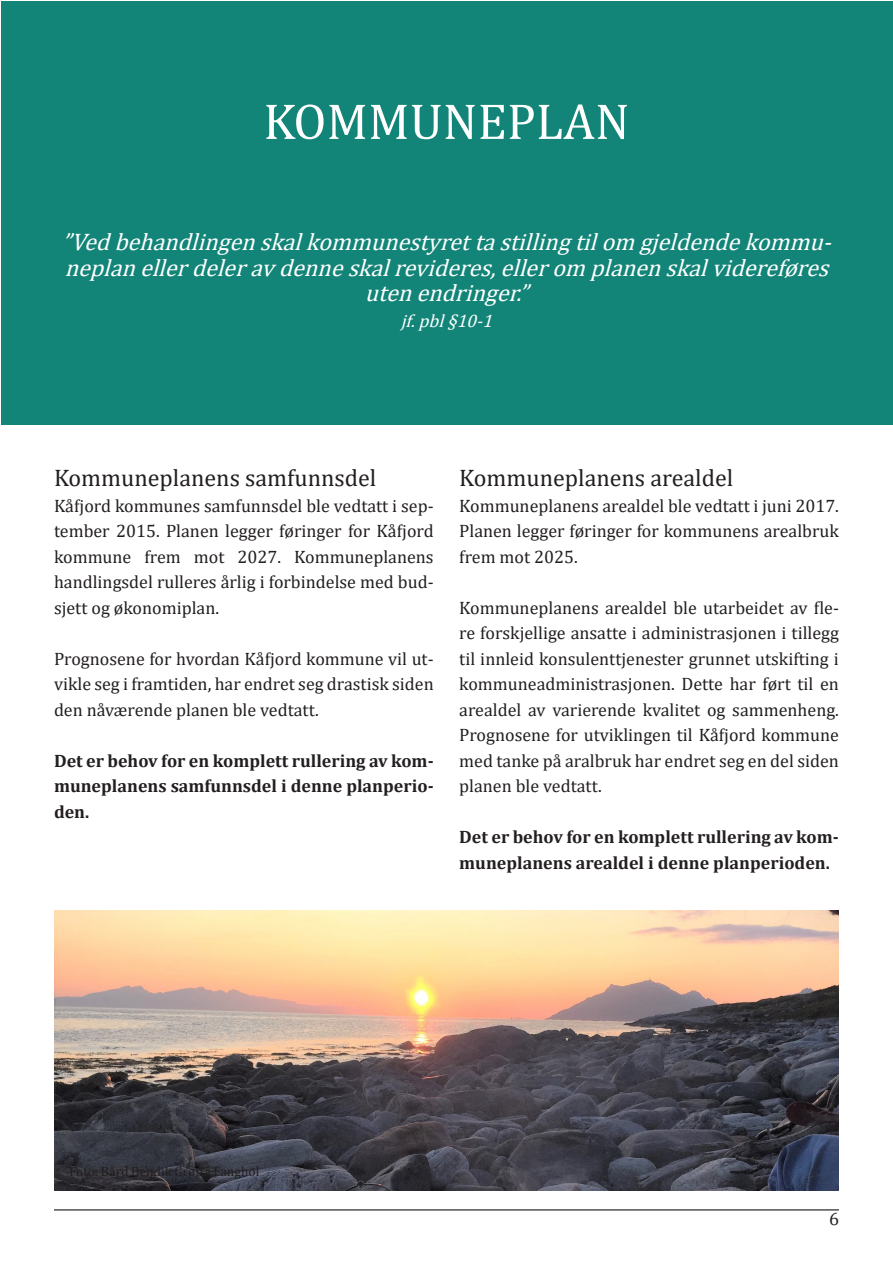
<style>
.page{position:relative;width:893px;height:1263px;background:#fff}
.page>*{position:absolute;margin:0;border:0;box-sizing:border-box;transform-origin:0 0}
.Overskrift_1_hvit{font:51px "Cambria";color:#fff}
.Sammendrag_sitat_hvi{font:italic 24px/25.5px "Cambria";color:#fff;text-align:center}
.Overskrift_2{font:24px "Cambria";color:#231f20}
.Brødtekst{font:18px/25.5px "Cambria";color:#231f20;text-align:justify}
.Brødtekst-2{font:700 18px/25.5px "Cambria";color:#231f20;text-align:justify}
.Sammendrag_hvit{font:italic 18px "Cambria";color:#fff}
.Brødtekst-3{font:13.5px "Cambria";color:#231f20}
</style>
<div class="page">
<div style="left:1px;top:1px;width:891px;height:423px;background:#128578"></div>
<hr style="left:54px;top:1209px;width:785px;height:2px;background:#505052">
<img style="left:54px;top:911px;width:785px;height:280px">
<p class="Overskrift_1_hvit" style="left:263px;top:91px;width:368px">KOMMUNEPLAN</p>
<p class="Sammendrag_sitat_hvi" style="left:62px;top:229px;width:806px">”Vedbehandlingenskalkommunestyrettastillingtilomgjeldendekommu&shy;neplanellerdeleravdenneskalrevideres,elleromplanenskalvidereføres utenendringer.”</p>
<p class="Sammendrag_hvit" style="left:401px;top:310px;width:120px">jf.pbl§10-1</p>
<p class="Overskrift_2" style="left:54px;top:464px;width:324px">Kommuneplanens samfunnsdel</p>
<p class="Brødtekst" style="left:54px;top:493px;width:381px">Kåfjord kommunes samfunnsdel ble vedtatt i sep&shy;tember 2015. Planen legger føringer for Kåfjord kommune frem mot 2027. Kommuneplanens handlingsdel rulleres årlig i forbindelse med bud&shy;sjett og økonomiplan.</p>
<p class="Brødtekst" style="left:54px;top:646px;width:381px">Prognosene for hvordan Kåfjord kommune vil ut&shy;vikle seg i framtiden, har endret seg drastisk siden den nåværende planen ble vedtatt.</p>
<p class="Brødtekst-2" style="left:54px;top:747px;width:381px">Det er behov for en komplett rullering av kom&shy;muneplanens samfunnsdel i denne planperio&shy;den.</p>
<p class="Overskrift_2" style="left:459px;top:464px;width:276px">Kommuneplanens arealdel</p>
<p class="Brødtekst" style="left:459px;top:493px;width:381px">Kommuneplanens arealdel ble vedtatt i juni 2017.</p>
<p class="Brødtekst" style="left:459px;top:518px;width:381px">Planen legger føringer for kommunens arealbruk frem mot 2025.</p>
<p class="Brødtekst" style="left:459px;top:595px;width:381px">Kommuneplanens arealdel ble utarbeidet av fle&shy;re forskjellige ansatte i administrasjonen i tillegg til innleid konsulenttjenester grunnet utskifting i kommuneadministrasjonen. Dette har ført til en arealdel av varierende kvalitet og sammenheng.<br>Prognosene for utviklingen til Kåfjord kommune med tanke på aralbruk har endret seg en del siden planen ble vedtatt.</p>
<p class="Brødtekst-2" style="left:459px;top:824px;width:381px">Det er behov for en komplett rullering av kom&shy;muneplanens arealdel i denne planperioden.</p>
<p class="Brødtekst-3" style="left:69px;top:1163px;width:192px">Foto: Bård Bendik Grøtta Fanghol</p>
<p class="Brødtekst" style="left:829px;top:1206px;width:11px">6</p>
</div>
